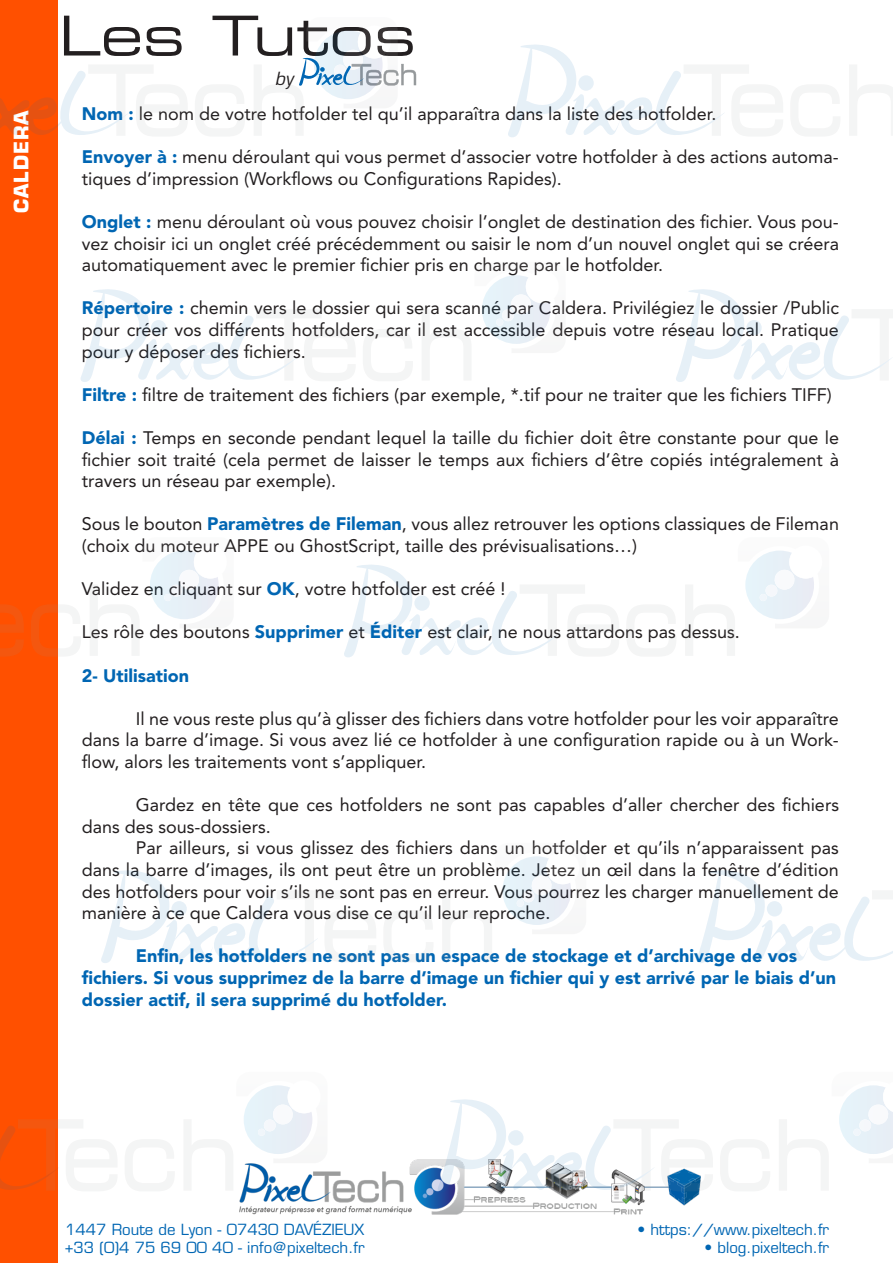
<style>
.page{position:relative;width:893px;height:1263px;background:#fff}
.page>*{position:absolute;margin:0;border:0;box-sizing:border-box;transform-origin:0 0}
.t1{font:55.05px "Eurostile LT Std Ex 2";color:#231f20}
.t2{font:700 19.5px "Eurostile LT Std";letter-spacing:.04em;color:#fff}
.t3{font:18px/21.6px "Avenir LT Std";color:#231f20;text-align:justify}
.t4{font:900 18px/21.6px "Avenir LT Std";color:#0166b3}
.t5{font:italic 17.7px "Eurostile LT Std";color:#231f20}
.t6{font:15px/18px "Eurostile LT Std";color:#0166b3}
.s1{font-weight:900;color:#0166b3}
</style>
<div class="page">
<img style="left:239px;top:1159px;width:461px;height:56px">
<div style="left:0;top:0;width:57px;height:1263px;background:#ff5000"></div>
<svg style="left:195px;top:85px;width:50px;height:51px"></svg>
<svg style="left:254px;top:30px;width:162px;height:105px"></svg>
<svg style="left:0;top:64px;width:187px;height:73px"></svg>
<svg style="left:791px;top:85px;width:49px;height:51px"></svg>
<svg style="left:849px;top:65px;width:44px;height:70px"></svg>
<svg style="left:508px;top:44px;width:275px;height:93px"></svg>
<svg style="left:578px;top:75px;width:16px;height:16px"></svg>
<svg style="left:363px;top:329px;width:50px;height:52px"></svg>
<svg style="left:422px;top:275px;width:129px;height:105px"></svg>
<svg style="left:80px;top:289px;width:275px;height:93px"></svg>
<div style="left:151px;top:320px;width:15px;height:15px;background:#e6f0f7;border-radius:50%"></div>
<svg style="left:676px;top:289px;width:217px;height:93px"></svg>
<div style="left:746px;top:320px;width:16px;height:15px;background:#e6f0f7;border-radius:50%"></div>
<svg style="left:0;top:605px;width:24px;height:51px"></svg>
<svg style="left:31px;top:604px;width:50px;height:53px"></svg>
<svg style="left:90px;top:551px;width:129px;height:104px"></svg>
<svg style="left:627px;top:605px;width:49px;height:51px"></svg>
<svg style="left:685px;top:551px;width:129px;height:104px"></svg>
<svg style="left:344px;top:564px;width:275px;height:93px"></svg>
<svg style="left:414px;top:595px;width:16px;height:16px"></svg>
<svg style="left:384px;top:911px;width:49px;height:51px"></svg>
<svg style="left:443px;top:856px;width:128px;height:105px"></svg>
<svg style="left:101px;top:870px;width:275px;height:93px"></svg>
<div style="left:171px;top:901px;width:16px;height:15px;background:#e6f0f7;border-radius:50%"></div>
<svg style="left:696px;top:870px;width:197px;height:93px"></svg>
<div style="left:767px;top:901px;width:15px;height:15px;background:#e6f0f7;border-radius:50%"></div>
<svg style="left:125px;top:1140px;width:49px;height:51px"></svg>
<svg style="left:184px;top:1085px;width:144px;height:106px"></svg>
<svg style="left:0;top:1119px;width:117px;height:73px"></svg>
<svg style="left:721px;top:1140px;width:49px;height:51px"></svg>
<svg style="left:779px;top:1085px;width:114px;height:105px"></svg>
<svg style="left:438px;top:1099px;width:275px;height:93px"></svg>
<div style="left:508px;top:1130px;width:16px;height:15px;background:#e6f0f7;border-radius:50%"></div>
<p class="t2" style="left:9px;top:213px;width:104px;rotate:-90deg">CALDERA</p>
<h1 class="t1" style="left:59px;top:-2px;width:359px">Les Tutos</h1>
<p class="t5" style="left:275px;top:68px;width:19px">by</p>
<p class="t3" style="left:82px;top:103px;width:636px"><span class="s1">Nom :</span> le nom de votre hotfolder tel qu’il apparaîtra dans la liste des hotfolder.</p>
<p class="t3" style="left:82px;top:146px;width:759px"><span class="s1">Envoyer à :</span> menu déroulant qui vous permet d’associer votre hotfolder à des actions automa&shy;tiques d’impression (Workflows ou Configurations Rapides).</p>
<p class="t3" style="left:82px;top:211px;width:759px"><span class="s1">Onglet :</span> menu déroulant où vous pouvez choisir l’onglet de destination des fichier. Vous pou&shy;vez choisir ici un onglet créé précédemment ou saisir le nom d’un nouvel onglet qui se créera automatiquement avec le premier fichier pris en charge par le hotfolder.</p>
<p class="t3" style="left:82px;top:297px;width:759px"><span class="s1">Répertoire :</span> chemin vers le dossier qui sera scanné par Caldera. Privilégiez le dossier /Public pour créer vos différents hotfolders, car il est accessible depuis votre réseau local. Pratique pour y déposer des fichiers.</p>
<p class="t3" style="left:82px;top:384px;width:751px"><span class="s1">Filtre :</span> filtre de traitement des fichiers (par exemple, *.tif pour ne traiter que les fichiers TIFF)</p>
<p class="t3" style="left:82px;top:427px;width:759px"><span class="s1">Délai :</span> Temps en seconde pendant lequel la taille du fichier doit être constante pour que le fichier soit traité (cela permet de laisser le temps aux fichiers d’être copiés intégralement à travers un réseau par exemple).</p>
<p class="t3" style="left:82px;top:513px;width:759px">Sous le bouton <span class="s1">Paramètres de Fileman</span>, vous allez retrouver les options classiques de Fileman (choix du moteur APPE ou GhostScript, taille des prévisualisations…)</p>
<p class="t3" style="left:82px;top:578px;width:425px">Validez en cliquant sur <span class="s1">OK</span>, votre hotfolder est créé !</p>
<p class="t3" style="left:82px;top:621px;width:660px">Les rôle des boutons <span class="s1">Supprimer</span> et <span class="s1">Éditer</span> est clair, ne nous attardons pas dessus.</p>
<p class="t4" style="left:82px;top:664px;width:109px">2- Utilisation</p>
<p class="t3" style="left:82px;top:708px;width:759px;text-indent:54px">Il ne vous reste plus qu’à glisser des fichiers dans votre hotfolder pour les voir apparaître dans la barre d’image. Si vous avez lié ce hotfolder à une configuration rapide ou à un Work&shy;flow, alors les traitements vont s’appliquer.</p>
<p class="t3" style="left:82px;top:794px;width:759px;text-indent:54px">Gardez en tête que ces hotfolders ne sont pas capables d’aller chercher des fichiers dans des sous-dossiers.</p>
<p class="t3" style="left:82px;top:837px;width:759px;text-indent:54px">Par ailleurs, si vous glissez des fichiers dans un hotfolder et qu’ils n’apparaissent pas dans la barre d’images, ils ont peut être un problème. Jetez un œil dans la fenêtre d’édition des hotfolders pour voir s’ils ne sont pas en erreur. Vous pourrez les charger manuellement de manière à ce que Caldera vous dise ce qu’il leur reproche.</p>
<p class="t4" style="left:82px;top:945px;width:756px;text-indent:54px">Enfin, les hotfolders ne sont pas un espace de stockage et d’archivage de vos fichiers. Si vous supprimez de la barre d’image un fichier qui y est arrivé par le biais d’un dossier actif, il sera supprimé du hotfolder.</p>
<p class="t6" style="left:65px;top:1220px;width:301px">1447 Route de Lyon - 07430 DAVÉZIEUX +33 (0)4 75 69 00 40 - info@pixeltech.fr</p>
<p class="t6" style="left:638px;top:1220px;width:193px">• https://www.pixeltech.fr</p>
<p class="t6" style="left:705px;top:1238px;width:126px">• blog.pixeltech.fr</p>
</div>
